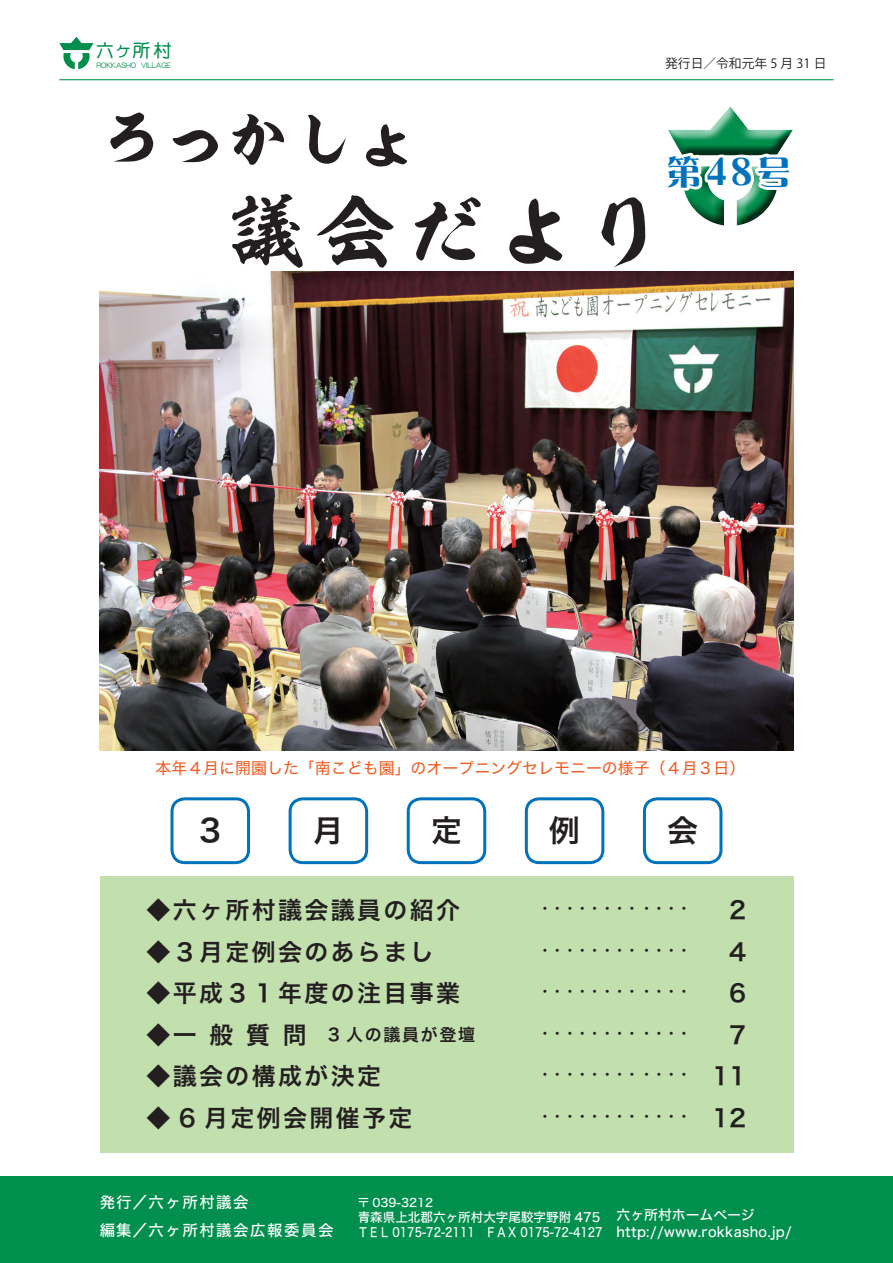
<style>
.page{position:relative;width:893px;height:1263px;background:#fff}
.page>*{position:absolute;margin:0;border:0;box-sizing:border-box;transform-origin:0 0}
.t1{font:79.65px "DRAGONHIGH";letter-spacing:.12em;color:#231f20}
.t2{font:63.75px "DRAGONHIGH";color:#231f20}
.t3{font:34.05px "DF Lei Ga So W9 WIN RKSJ H";color:#0072bc}
.t4{font:30.9px "Hira Kaku Std W6";color:#231f20}
.t5{font:23.85px/41.4px "Hira Kaku Std W6";letter-spacing:.1em;color:#231f20;text-align:right}
.t6{font:18.3px "DF Maru Gothic Bd WING RKSJ H";color:#008e4c}
.t7{font:16.95px "Hira Kaku Std W6";letter-spacing:.1em;color:#231f20}
.t8{font:15.9px "Hira Kaku Std W4";color:#f15921}
.t9{font:15.45px/27.6px "Hira Kaku Std W5";letter-spacing:.1em;color:#fff}
.t10{font:13.8px/17px "Hira Kaku Std W5";letter-spacing:.02em;color:#fff}
.t11{font:12.75px/14.9px "Hira Kaku Std W5";color:#fff}
.t12{font:12.75px "Koz Go Pro";color:#231f20}
.t13{font:12.45px "Hira Kaku Std W6";color:#231f20}
.t14{font:11.7px "Hira Kaku Std W5";color:#fff}
.t15{font:7.35px "DF Maru Gothic Md WING RKSJ H";color:#008e4c}
.s1{font-size:16.65px}
.s2{font-size:37.2px}
</style>
<div class="page">
<img style="left:100px;top:271px;width:693px;height:479px">
<div style="left:100px;top:876px;width:693px;height:276px;background:#c2dfae"></div>
<div style="left:0;top:1176px;width:893px;height:87px;background:#008f4d"></div>
<svg style="left:59px;top:37px;width:35px;height:32px"></svg>
<hr style="left:59px;top:79px;width:775px;height:1px;background:#008f4d">
<svg style="left:668px;top:106px;width:125px;height:119px"></svg>
<div style="left:170px;top:797px;width:80px;height:67px;border:3px solid #0072bc;border-radius:13px"></div>
<div style="left:289px;top:797px;width:79px;height:67px;border:3px solid #0072bc;border-radius:13px"></div>
<div style="left:407px;top:797px;width:79px;height:67px;border:3px solid #0072bc;border-radius:13px"></div>
<div style="left:525px;top:797px;width:79px;height:67px;border:3px solid #0072bc;border-radius:13px"></div>
<div style="left:643px;top:797px;width:79px;height:67px;border:3px solid #0072bc;border-radius:13px"></div>
<h3 class="t6" style="left:96px;top:41px;width:78px">六<span class="s1">ヶ</span>所村</h3>
<p class="t15" style="left:96px;top:61px;width:41px">ROKKASHO</p>
<p class="t12" style="left:665px;top:55px;width:163px">発行日／令和元年 5 月 31 日</p>
<p class="t15" style="left:141px;top:61px;width:31px">VILLAGE</p>
<h2 class="t2" style="left:100px;top:104px;width:320px">ろっかしょ</h2>
<h1 class="t1" style="left:227px;top:188px;width:438px">議会だより</h1>
<h3 class="t3" style="left:666px;top:155px;width:126px">第<span class="s2">４8</span>号</h3>
<p class="t8" style="left:155px;top:756px;width:591px">本年４月に開園した「南こども園」のオープニングセレモニーの様子（４月３日(</p>
<h3 class="t4" style="left:199px;top:806px;width:23px">3</h3>
<h3 class="t4" style="left:313px;top:806px;width:32px">月</h3>
<h3 class="t4" style="left:431px;top:806px;width:32px">定</h3>
<h3 class="t5" style="left:147px;top:890px;width:315px">◆六ヶ所村議会議員の紹介</h3>
<h3 class="t5" style="left:147px;top:932px;width:289px">◆３月定例会のあらまし</h3>
<h3 class="t5" style="left:147px;top:973px;width:315px">◆平成３１年度の注目事業</h3>
<h3 class="t7" style="left:309px;top:1021px;width:168px">　3 人の議員が登壇</h3>
<h3 class="t5" style="left:147px;top:1014px;width:52px">◆一</h3>
<h3 class="t5" style="left:147px;top:1056px;width:236px">◆議会の構成が決定</h3>
<h3 class="t5" style="left:147px;top:1097px;width:267px">◆ 6 月定例会開催予定</h3>
<h3 class="t5" style="left:210px;top:1014px;width:25px">般</h3>
<h3 class="t5" style="left:246px;top:1014px;width:25px">質</h3>
<h3 class="t5" style="left:283px;top:1014px;width:25px">問</h3>
<h3 class="t4" style="left:549px;top:806px;width:32px">例</h3>
<h3 class="t4" style="left:667px;top:806px;width:32px">会</h3>
<p class="t13" style="left:539px;top:899px;width:153px">・・・・・・・・・・・・</p>
<p class="t13" style="left:539px;top:941px;width:153px">・・・・・・・・・・・・</p>
<p class="t13" style="left:539px;top:982px;width:153px">・・・・・・・・・・・・</p>
<p class="t13" style="left:539px;top:1023px;width:153px">・・・・・・・・・・・・</p>
<p class="t13" style="left:539px;top:1065px;width:153px">・・・・・・・・・・・・</p>
<p class="t13" style="left:539px;top:1106px;width:153px">・・・・・・・・・・・・</p>
<h3 class="t5" style="left:712px;top:890px;width:36px">2<br>4<br>6<br>7<br>11<br>12</h3>
<p class="t9" style="left:100px;top:1189px;width:235px">発行／六ヶ所村議会<br>編集／六ヶ所村議会広報委員会</p>
<p class="t14" style="left:358px;top:1194px;width:77px">〒 039-3212</p>
<p class="t11" style="left:358px;top:1210px;width:246px">青森県上北郡六ヶ所村大字尾駮字野附 475<br>ＴＥＬ 0175-72-2111　ＦＡＸ 0175-72-4127</p>
<p class="t10" style="left:616px;top:1206px;width:177px">六ヶ所村ホームページhttp://www.rokkasho.jp/</p>
</div>
